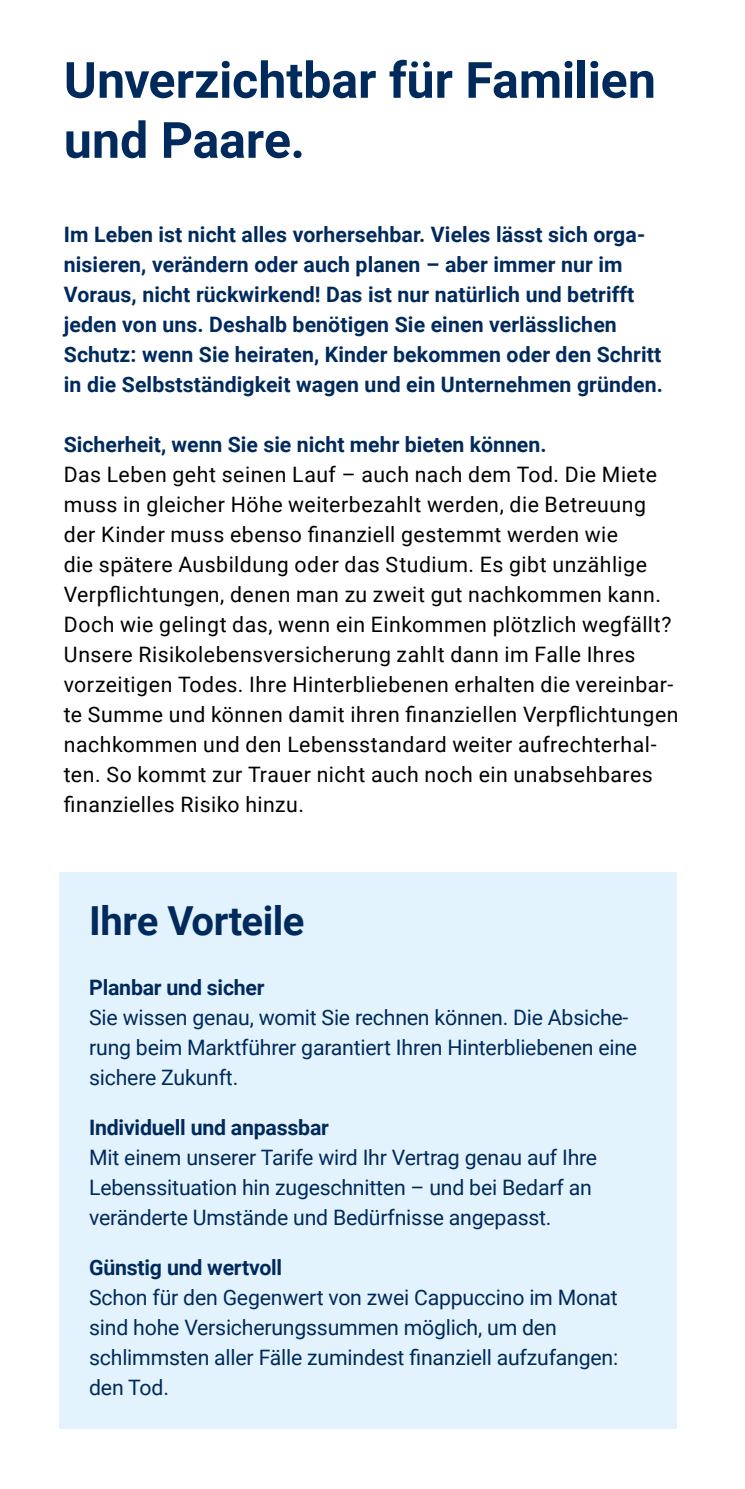
<style>
.page{position:relative;width:745px;height:1489px;background:#fff}
.page>*{position:absolute;margin:0;border:0;box-sizing:border-box;transform-origin:0 0}
.t1{font:700 50px/60px "Roboto";letter-spacing:-.005em;color:#002a5c}
.t2{font:700 40px "Roboto";letter-spacing:-.01em;color:#002a5c}
.t3{font:21.25px/30px "Roboto";letter-spacing:.025em;color:#000}
.t4{font:700 21.25px/30px "Roboto";letter-spacing:.005em;color:#002a5c}
.t5{font:21.25px/30px "Roboto";letter-spacing:-.01em;color:#002a5c}
</style>
<div class="page">
<div style="left:59px;top:872px;width:617px;height:556px;background:#e3f3fd"></div>
<h1 class="t1" style="left:64px;top:48px;width:593px">Unverzichtbar für Familien und Paare.</h1>
<p class="t4" style="left:64px;top:219px;width:600px">Im Leben ist nicht alles vorhersehbar. Vieles lässt sich orga&shy;nisieren, verändern oder auch planen – aber immer nur im Voraus, nicht rückwirkend! Das ist nur natürlich und betrifft jeden von uns. Deshalb benötigen Sie einen verlässlichen Schutz: wenn Sie heiraten, Kinder bekommen oder den Schritt in die Selbstständigkeit wagen und ein Unternehmen gründen.</p>
<p class="t4" style="left:64px;top:429px;width:484px">Sicherheit, wenn Sie sie nicht mehr bieten können.</p>
<p class="t3" style="left:64px;top:459px;width:616px">Das Leben geht seinen Lauf – auch nach dem Tod. Die Miete muss in gleicher Höhe weiterbezahlt werden, die Betreuung der Kinder muss ebenso finanziell gestemmt werden wie<br>die spätere Ausbildung oder das Studium. Es gibt unzählige Verpflichtungen, denen man zu zweit gut nachkommen kann.<br>Doch wie gelingt das, wenn ein Einkommen plötzlich wegfällt?<br>Unsere Risikolebensversicherung zahlt dann im Falle Ihres vorzeitigen Todes. Ihre Hinterbliebenen erhalten die vereinbar&shy;te Summe und können damit ihren finanziellen Verpflichtungen nachkommen und den Lebensstandard weiter aufrechterhal&shy;ten. So kommt zur Trauer nicht auch noch ein unabsehbares finanzielles Risiko hinzu.</p>
<h2 class="t2" style="left:89px;top:892px;width:217px">Ihre Vorteile</h2>
<p class="t4" style="left:89px;top:971px;width:177px">Planbar und sicher</p>
<p class="t5" style="left:89px;top:1001px;width:549px">Sie wissen genau, womit Sie rechnen können. Die Absiche&shy;rung beim Marktführer garantiert Ihren Hinterbliebenen eine sichere Zukunft.</p>
<p class="t4" style="left:89px;top:1111px;width:241px">Individuell und anpassbar</p>
<p class="t5" style="left:89px;top:1141px;width:509px">Mit einem unserer Tarife wird Ihr Vertrag genau auf Ihre<br>Lebenssituation hin zugeschnitten – und bei Bedarf an veränderte Umstände und Bedürfnisse angepasst.</p>
<p class="t4" style="left:89px;top:1251px;width:194px">Günstig und wertvoll</p>
<p class="t5" style="left:89px;top:1281px;width:530px">Schon für den Gegenwert von zwei Cappuccino im Monat sind hohe Versicherungssummen möglich, um den schlimmsten aller Fälle zumindest finanziell aufzufangen: den Tod.</p>
</div>
